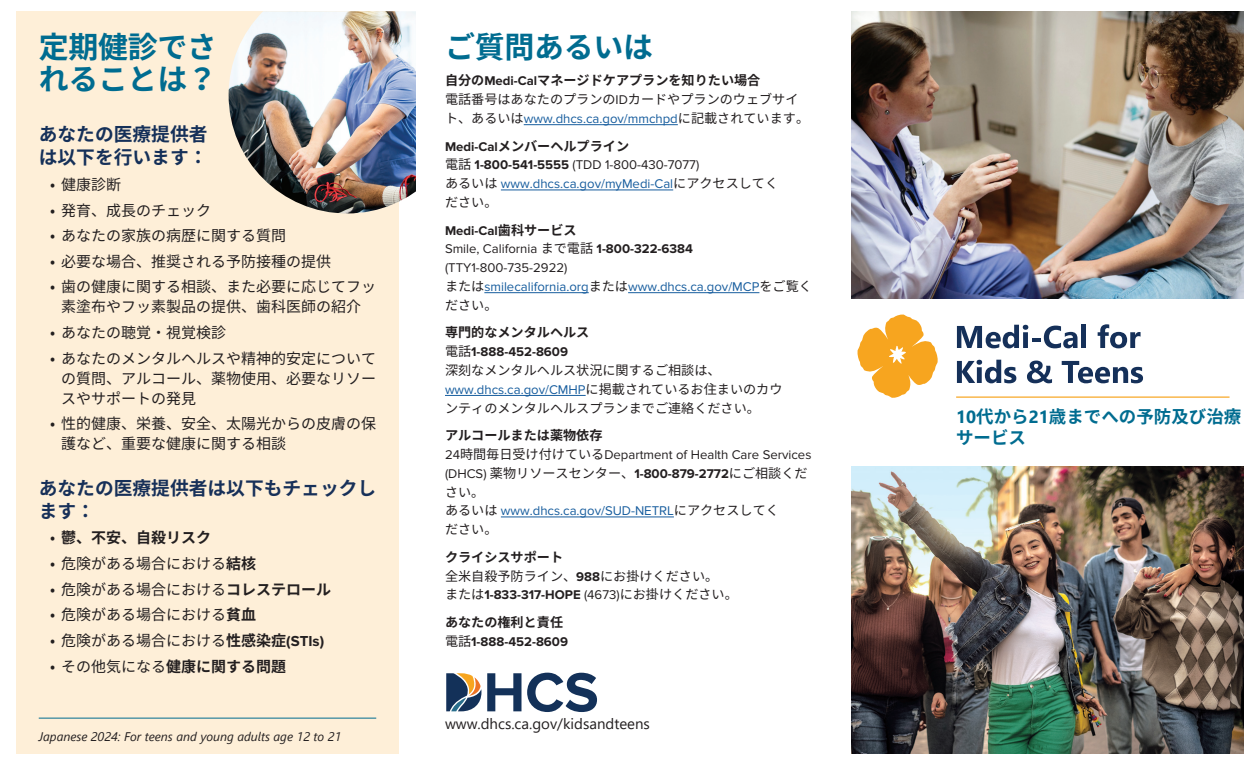
<style>
.page{position:relative;width:1260px;height:765px;background:#fff}
.page>*{position:absolute;margin:0;border:0;box-sizing:border-box;transform-origin:0 0}
.t1{font:700 30px/32.5px "Noto Sans CJ Kjp";letter-spacing:-.01em;color:#006c90}
.t2{font:700 18.75px/23px "Noto Sans CJ Kjp";color:#173059}
.t3{font:700 18.75px/23px "Noto Sans CJ Kjp";color:#153059}
.t4{font:700 17.5px/21px "Noto Sans CJ Kjp";color:#006c90}
.t5{font:15px/20px "Noto Sans CJ Kjp";color:#231f20;text-align:center}
.t6{font:15px "Segoe UI";color:#231f20}
.t7{font:700 15px "Noto Sans CJ Kjp";color:#231f20}
.t8{font:13.12px/18.8px "Noto Sans CJ Kjp";color:#231f20}
.t9{font:13.12px/18.8px "Proxima Nova";color:#175d9e}
.t10{font:700 13.12px "Noto Sans CJ Kjp";color:#231f20}
.t11{font:700 13.12px "Proxima Nova";color:#231f20}
.t12{font:italic 12.5px "Segoe UI";color:#231f20}
.s1{font-weight:400}
.s2{font-weight:700}
.s3{font-family:"Proxima Nova";font-weight:700}
.s4{font-family:"Proxima Nova"}
.s5{font-family:"Proxima Nova";color:#175d9e}
.s6{font-family:"Noto Sans CJ Kjp";color:#231f20}
.s7{font-weight:700;color:#231f20}
.s8{color:#231f20}
.s9{font-family:"Noto Sans CJ Kjp"}
.s10{font-family:"Noto Sans CJ Kjp";font-weight:400}
.s11{font-family:"Segoe UI"}
</style>
<div class="page">
<div style="left:16px;top:11px;width:383px;height:743px;background:#feefd8"></div>
<hr style="left:39px;top:718px;width:337px;height:1px;background:#006c90">
<img style="left:229px;top:11px;width:187px;height:202px">
<svg style="left:487px;top:673px;width:110px;height:39px"></svg>
<svg style="left:446px;top:673px;width:35px;height:38px"></svg>
<svg style="left:857px;top:314px;width:81px;height:84px"></svg>
<svg style="left:957px;top:325px;width:121px;height:23px"></svg>
<div style="left:1081px;top:325px;width:5px;height:23px;background:#153059"></div>
<svg style="left:1098px;top:324px;width:43px;height:24px"></svg>
<svg style="left:957px;top:360px;width:59px;height:23px"></svg>
<svg style="left:1027px;top:361px;width:25px;height:22px"></svg>
<svg style="left:1062px;top:361px;width:81px;height:22px"></svg>
<hr style="left:956px;top:397px;width:274px;height:1px;background:#f7a51f">
<hr style="left:524px;top:124px;width:154px;height:1px;background:#175d9e">
<hr style="left:501px;top:190px;width:172px;height:1px;background:#175d9e">
<hr style="left:484px;top:292px;width:105px;height:1px;background:#175d9e">
<hr style="left:628px;top:292px;width:131px;height:1px;background:#175d9e">
<hr style="left:445px;top:395px;width:141px;height:1px;background:#175d9e">
<hr style="left:501px;top:517px;width:173px;height:1px;background:#175d9e">
<img style="left:851px;top:11px;width:393px;height:287px">
<img style="left:851px;top:467px;width:393px;height:287px">
<h2 class="t1" style="left:39px;top:31px;width:180px">定期健診でされることは？</h2>
<h3 class="t3" style="left:39px;top:123px;width:170px">あなたの医療提供者は以下を行います：</h3>
<p class="t5" style="left:50px;top:175px;width:73px">• 健康診断</p>
<p class="t5" style="left:50px;top:200px;width:163px">• 発育、成長のチェック</p>
<p class="t5" style="left:50px;top:226px;width:238px">• あなたの家族の病歴に関する質問</p>
<p class="t5" style="left:50px;top:252px;width:283px">• 必要な場合、推奨される予防接種の提供</p>
<p class="t5" style="left:50px;top:277px;width:328px">• 歯の健康に関する相談、また必要に応じてフッ素塗布やフッ素製品の提供、歯科医師の紹介</p>
<p class="t5" style="left:50px;top:323px;width:178px">• あなたの聴覚・視覚検診</p>
<p class="t5" style="left:61px;top:348px;width:316px;text-align:justify;text-indent:-11px">• あなたのメンタルヘルスや精神的安定についての質問、アルコール、薬物使用、必要なリソースやサポートの発見</p>
<p class="t5" style="left:61px;top:414px;width:316px;text-align:left;text-indent:-11px">• 性的健康、栄養、安全、太陽光からの皮膚の保護など、重要な健康に関する相談</p>
<h3 class="t2" style="left:39px;top:477px;width:339px">あなたの医療提供者は以下もチェックします：</h3>
<p class="t7" style="left:50px;top:529px;width:163px"><span class="s1">•</span> 鬱、不安、自殺リスク</p>
<p class="t5" style="left:50px;top:554px;width:208px">• 危険がある場合における<span class="s2">結核</span></p>
<p class="t5" style="left:50px;top:580px;width:283px">• 危険がある場合における<span class="s2">コレステロール</span></p>
<p class="t5" style="left:50px;top:605px;width:208px">• 危険がある場合における<span class="s2">貧血</span></p>
<p class="t5" style="left:50px;top:631px;width:276px">• 危険がある場合における<span class="s2">性感染症</span><span class="s3">(STIs)</span></p>
<p class="t5" style="left:50px;top:656px;width:238px">• その他気になる<span class="s2">健康に関する問題</span></p>
<p class="t12" style="left:39px;top:725px;width:304px">Japanese 2024: For teens and young adults age 12 to 21</p>
<h2 class="t1" style="left:445px;top:31px;width:210px">ご質問あるいは</h2>
<h3 class="t10" style="left:445px;top:73px;width:317px">自分の<span class="s4">Medi-Cal</span>マネージドケアプランを知りたい場合</h3>
<p class="t8" style="left:445px;top:90px;width:366px">電話番号はあなたのプランの<span class="s4">ID</span>カードやプランのウェブサイト、あるいは<span class="s5">www.dhcs.ca.gov/mmchpd</span>に記載されています。</p>
<h3 class="t10" style="left:445px;top:138px;width:186px"><span class="s4">Medi-Cal</span>メンバーヘルプライン</h3>
<p class="t9" style="left:445px;top:156px;width:335px"><span class="s6">電話</span> <span class="s7">1-800-541-5555</span> <span class="s8">(TDD 1-800-430-7077)<br></span><span class="s6">あるいは</span> www.dhcs.ca.gov/myMedi-Cal<span class="s6">にアクセスしてください。</span></p>
<h3 class="t11" style="left:445px;top:223px;width:133px">Medi-Cal<span class="s9">歯科サービス</span></h3>
<p class="t9" style="left:445px;top:240px;width:368px"><span class="s8">Smile, California</span> <span class="s6">まで電話</span> <span class="s7">1-800-322-6384 </span><span class="s8">(TTY1-800-735-2922)<br></span><span class="s6">または</span>smilecalifornia.org<span class="s6">または</span>www.dhcs.ca.gov/MCP<span class="s6">をご覧ください。</span></p>
<h3 class="t10" style="left:445px;top:325px;width:146px">専門的なメンタルヘルス</h3>
<p class="t8" style="left:445px;top:342px;width:339px">電話<span class="s3">1-888-452-8609<br></span>深刻なメンタルヘルス状況に関するご相談は、<span class="s5">www.dhcs.ca.gov/CMHP</span>に掲載されているお住まいのカウンティのメンタルヘルスプランまでご連絡ください。</p>
<h3 class="t10" style="left:445px;top:428px;width:159px">アルコールまたは薬物依存</h3>
<p class="t8" style="left:445px;top:445px;width:368px"><span class="s4">24</span>時間毎日受け付けている<span class="s4">Department of Health Care Services (DHCS)</span> 薬物リソースセンター、<span class="s3">1-800-879-2772</span>にご相談ください。<br>あるいは <span class="s5">www.dhcs.ca.gov/SUD-NETRL</span>にアクセスしてく<br>ださい。</p>
<h3 class="t10" style="left:445px;top:550px;width:120px">クライシスサポート</h3>
<p class="t8" style="left:445px;top:567px;width:294px">全米自殺予防ライン、<span class="s3">988</span>にお掛けください。<br>または<span class="s3">1-833-317-HOPE</span> <span class="s4">(4673)</span>にお掛けください。</p>
<h3 class="t10" style="left:445px;top:615px;width:120px">あなたの権利と責任</h3>
<p class="t11" style="left:445px;top:634px;width:125px"><span class="s10">電話</span>1-888-452-8609</p>
<p class="t6" style="left:445px;top:710px;width:207px">www.dhcs.ca.gov/kidsandteens</p>
<h1 class="t4" style="left:956px;top:406px;width:287px"><span class="s11">10</span>代から<span class="s11">21</span>歳までへの予防及び治療サービス</h1>
</div>
